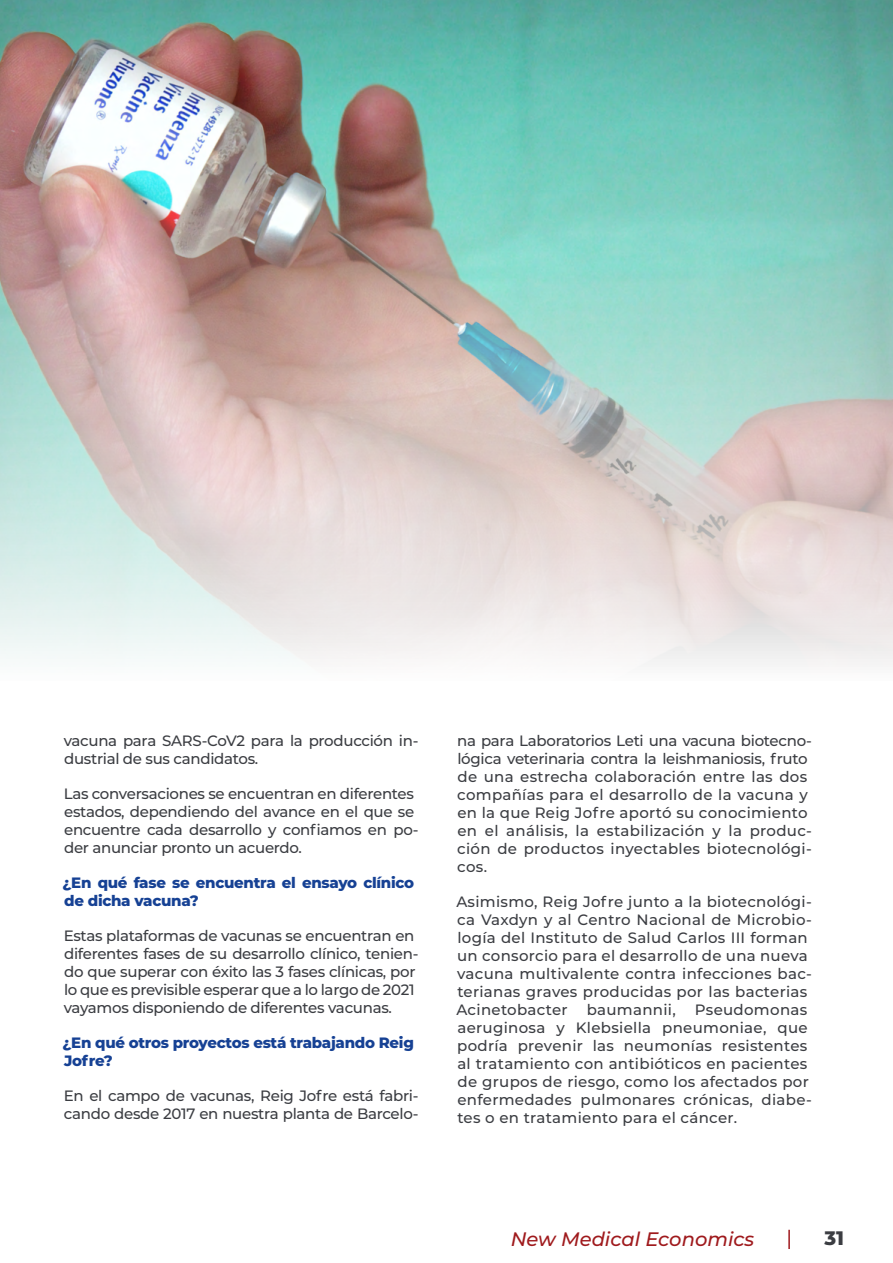
<style>
.page{position:relative;width:893px;height:1263px;background:#fff}
.page>*{position:absolute;margin:0;border:0;box-sizing:border-box;transform-origin:0 0}
.t1{font:italic 500 19.5px "Montserrat";color:#9f1a1d}
.t2{font:800 19.5px "Montserrat";color:#3b3d42}
.t3{font:500 15px/18px "Montserrat";letter-spacing:.01em;color:#3b3d42}
.t4{font:500 15px/18px "Montserrat";letter-spacing:-.02em;color:#3b3d42}
.t5{font:800 15px/18px "Montserrat";letter-spacing:-.02em;color:#164194}
</style>
<div class="page">
<svg style="left:788px;top:1230px;width:2px;height:19px"></svg>
<img style="left:0;top:0;width:893px;height:665px">
<p class="t4" style="left:64px;top:731px;width:356px">vacuna para SARS-CoV2 para la producción in&shy;dustrial de sus candidatos.</p>
<p class="t4" style="left:64px;top:784px;width:356px">Las conversaciones se encuentran en diferentes estados, dependiendo del avance en el que se encuentre cada desarrollo y confiamos en po&shy;der anunciar pronto un acuerdo.</p>
<p class="t5" style="left:63px;top:873px;width:353px">¿En qué fase se encuentra el ensayo clínico de dicha vacuna?</p>
<p class="t4" style="left:64px;top:926px;width:356px">Estas plataformas de vacunas se encuentran en diferentes fases de su desarrollo clínico, tenien&shy;do que superar con éxito las 3 fases clínicas, por lo que es previsible esperar que a lo largo de 2021 vayamos disponiendo de diferentes vacunas.</p>
<p class="t5" style="left:63px;top:1033px;width:353px">¿En qué otros proyectos está trabajando Reig<br>Jofre?</p>
<p class="t4" style="left:64px;top:1086px;width:356px">En el campo de vacunas, Reig Jofre está fabri&shy;cando desde 2017 en nuestra planta de Barcelo-</p>
<p class="t3" style="left:457px;top:731px;width:356px">na para Laboratorios Leti una vacuna biotecno&shy;lógica veterinaria contra la leishmaniosis, fruto de una estrecha colaboración entre las dos compañías para el desarrollo de la vacuna y en la que Reig Jofre aportó su conocimiento en el análisis, la estabilización y la produc&shy;ción de productos inyectables biotecnológi&shy;cos.</p>
<p class="t3" style="left:456px;top:892px;width:357px">Asimismo, Reig Jofre junto a la biotecnológi&shy;ca Vaxdyn y al Centro Nacional de Microbio&shy;logía del Instituto de Salud Carlos III forman un consorcio para el desarrollo de una nueva vacuna multivalente contra infecciones bac&shy;terianas graves producidas por las bacterias Acinetobacter</p>
<p class="t3" style="left:587px;top:1000px;width:91px">baumannii,</p>
<p class="t3" style="left:457px;top:1000px;width:356px;text-indent:237px">Pseudomonas aeruginosa y Klebsiella pneumoniae, que podría prevenir las neumonías resistentes al tratamiento con antibióticos en pacientes de grupos de riesgo, como los afectados por enfermedades pulmonares crónicas, diabe&shy;tes o en tratamiento para el cáncer.</p>
<h1 class="t1" style="left:511px;top:1225px;width:245px">New Medical Economics</h1>
<h1 class="t2" style="left:824px;top:1224px;width:21px">31</h1>
</div>
